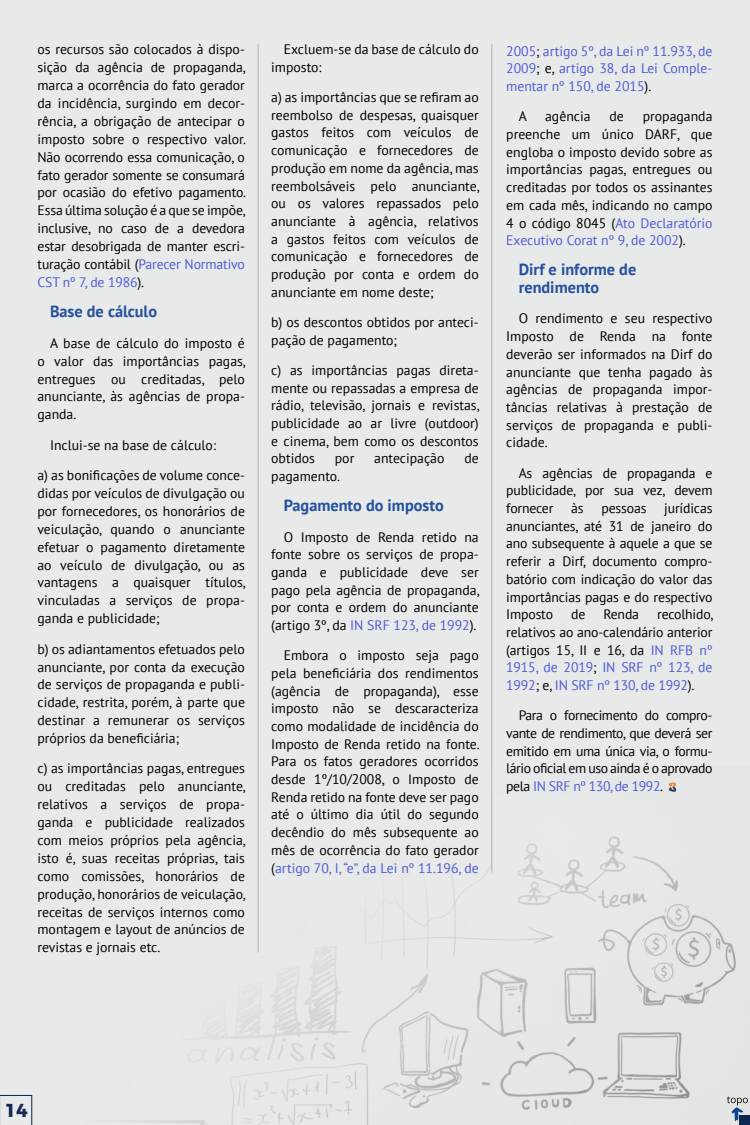
<style>
.page{position:relative;width:750px;height:1125px;background:#e8e9e9}
.page>*{position:absolute;margin:0;border:0;box-sizing:border-box;transform-origin:0 0}
.t1{font:700 18.75px "Montserrat";color:#1a2857}
.t2{font:700 16.25px/17.8px "PT Sans";color:#24509e}
.t3{font:13.75px/17.8px "PT Sans";color:#000;text-align:justify}
.t4{font:13.75px/17.8px "PT Sans";color:#4f5cd6;text-align:justify}
.s1{color:#4f5cd6}
.s2{color:#000}
</style>
<div class="page">
<img style="left:32px;top:766px;width:704px;height:359px">
<svg style="left:0;top:1095px;width:32px;height:30px"></svg>
<hr style="left:258px;top:44px;width:1px;height:908px;background:#000">
<hr style="left:492px;top:44px;width:1px;height:828px;background:#000">
<svg style="left:727px;top:1097px;width:21px;height:28px"></svg>
<svg style="left:668px;top:782px;width:9px;height:10px"></svg>
<div style="left:740px;top:1115px;width:10px;height:10px;background:#0b2650"></div>
<p class="t3" style="left:38px;top:40px;width:210px">os recursos são colocados à dispo&shy;sição da agência de propaganda, marca a ocorrência do fato gerador da incidência, surgindo em decor&shy;rência, a obrigação de antecipar o imposto sobre o respectivo valor.<br>Não ocorrendo essa comunicação, o fato gerador somente se consumará por ocasião do efetivo pagamento.<br>Essa última solução é a que se impõe, inclusive, no caso de a devedora estar desobrigada de manter escri&shy;turação contábil (<span class="s1">Parecer Normativo CST nº 7, de 1986</span>).</p>
<p class="t2" style="left:50px;top:303px;width:109px">Base de cálculo</p>
<p class="t3" style="left:38px;top:334px;width:210px;text-indent:12px">A base de cálculo do imposto é o valor das importâncias pagas, entregues ou creditadas, pelo anunciante, às agências de propa&shy;ganda.</p>
<p class="t3" style="left:50px;top:436px;width:168px">Inclui-se na base de cálculo:</p>
<p class="t3" style="left:38px;top:466px;width:210px">a) as bonificações de volume conce&shy;didas por veículos de divulgação ou por fornecedores, os honorários de veiculação, quando o anunciante efetuar o pagamento diretamente ao veículo de divulgação, ou as vantagens a quaisquer títulos, vinculadas a serviços de propa&shy;ganda e publicidade;</p>
<p class="t3" style="left:38px;top:640px;width:209px">b) os adiantamentos efetuados pelo anunciante, por conta da execução de serviços de propaganda e publi&shy;cidade, restrita, porém, à parte que destinar a remunerar os serviços próprios da beneficiária;</p>
<p class="t3" style="left:38px;top:759px;width:210px">c) as importâncias pagas, entregues ou creditadas pelo anunciante, relativos a serviços de propa&shy;ganda e publicidade realizados com meios próprios pela agência, isto é, suas receitas próprias, tais como comissões, honorários de produção, honorários de veiculação, receitas de serviços internos como montagem e layout de anúncios de revistas e jornais etc.</p>
<p class="t3" style="left:271px;top:40px;width:209px;text-indent:12px">Excluem-se da base de cálculo do imposto:</p>
<p class="t3" style="left:271px;top:88px;width:210px">a) as importâncias que se refiram ao reembolso de despesas, quaisquer gastos feitos com veículos de comunicação e fornecedores de produção em nome da agência, mas reembolsáveis pelo anunciante, ou os valores repassados pelo anunciante à agência, relativos a gastos feitos com veículos de comunicação e fornecedores de produção por conta e ordem do anunciante em nome deste;</p>
<p class="t3" style="left:271px;top:313px;width:209px">b) os descontos obtidos por anteci&shy;pação de pagamento;</p>
<p class="t3" style="left:271px;top:361px;width:210px">c) as importâncias pagas direta&shy;mente ou repassadas a empresa de rádio, televisão, jornais e revistas, publicidade ao ar livre (outdoor) e cinema, bem como os descontos obtidos</p>
<p class="t3" style="left:335px;top:449px;width:21px">por</p>
<p class="t3" style="left:374px;top:449px;width:72px">antecipação</p>
<p class="t3" style="left:464px;top:449px;width:16px">de</p>
<p class="t3" style="left:271px;top:467px;width:70px">pagamento.</p>
<p class="t2" style="left:284px;top:496px;width:161px">Pagamento do imposto</p>
<p class="t3" style="left:271px;top:527px;width:210px;text-indent:12px">O Imposto de Renda retido na fonte sobre os serviços de propa&shy;ganda e publicidade deve ser pago pela agência de propaganda, por conta e ordem do anunciante (artigo 3º, da <span class="s1">IN SRF 123, de 1992</span>).</p>
<p class="t3" style="left:271px;top:646px;width:210px;text-indent:12px">Embora o imposto seja pago pela beneficiária dos rendimentos (agência de propaganda), esse imposto não se descaracteriza como modalidade de incidência do Imposto de Renda retido na fonte.<br>Para os fatos geradores ocorridos desde 1º/10/2008, o Imposto de Renda retido na fonte deve ser pago até o último dia útil do segundo decêndio do mês subsequente ao mês de ocorrência do fato gerador (<span class="s1">artigo 70, I, “e”, da Lei nº 11.196, de</span></p>
<p class="t4" style="left:506px;top:42px;width:208px">2005<span class="s2">;</span> artigo 5º, da Lei nº 11.933, de 2009<span class="s2">; e,</span> artigo 38, da Lei Comple&shy;mentar nº 150, de 2015<span class="s2">).</span></p>
<p class="t3" style="left:519px;top:107px;width:10px">A</p>
<p class="t3" style="left:545px;top:107px;width:47px">agência</p>
<p class="t3" style="left:610px;top:107px;width:16px">de</p>
<p class="t3" style="left:506px;top:107px;width:208px;text-indent:137px">propaganda preenche um único DARF, que engloba o imposto devido sobre as importâncias pagas, entregues ou creditadas por todos os assinantes em cada mês, indicando no campo 4 o código 8045 (<span class="s1">Ato Declaratório Executivo Corat nº 9, de 2002</span>).</p>
<p class="t2" style="left:519px;top:261px;width:119px">Dirf e informe de rendimento</p>
<p class="t3" style="left:506px;top:309px;width:208px;text-indent:12px">O rendimento e seu respectivo Imposto de Renda na fonte deverão ser informados na Dirf do anunciante que tenha pagado às agências de propaganda impor&shy;tâncias relativas à prestação de serviços de propaganda e publi&shy;cidade.</p>
<p class="t3" style="left:506px;top:464px;width:208px;text-indent:12px">As agências de propaganda e publicidade, por sua vez, devem fornecer</p>
<p class="t3" style="left:506px;top:499px;width:208px;text-indent:158px">jurídicas anunciantes, até 31 de janeiro do ano subsequente à aquele a que se referir a Dirf, documento compro&shy;batório com indicação do valor das importâncias pagas e do respectivo Imposto</p>
<p class="t3" style="left:571px;top:499px;width:14px">às</p>
<p class="t3" style="left:601px;top:499px;width:47px">pessoas</p>
<p class="t3" style="left:506px;top:605px;width:209px;text-indent:151px">recolhido, relativos ao ano-calendário anterior (artigos 15, II e 16, da <span class="s1">IN RFB nº 1915, de 2019</span>; <span class="s1">IN SRF nº 123, de 1992</span>; e, <span class="s1">IN SRF nº 130, de 1992</span>).</p>
<p class="t3" style="left:506px;top:706px;width:208px;text-indent:12px">Para o fornecimento do compro&shy;vante de rendimento, que deverá ser emitido em uma única via, o formu&shy;lário oficial em uso ainda é o aprovado pela <span class="s1">IN SRF nº 130, de 1992</span>.</p>
<p class="t3" style="left:571px;top:605px;width:16px">de</p>
<p class="t3" style="left:603px;top:605px;width:37px">Renda</p>
<h1 class="t1" style="left:5px;top:1095px;width:24px">14</h1>
</div>
